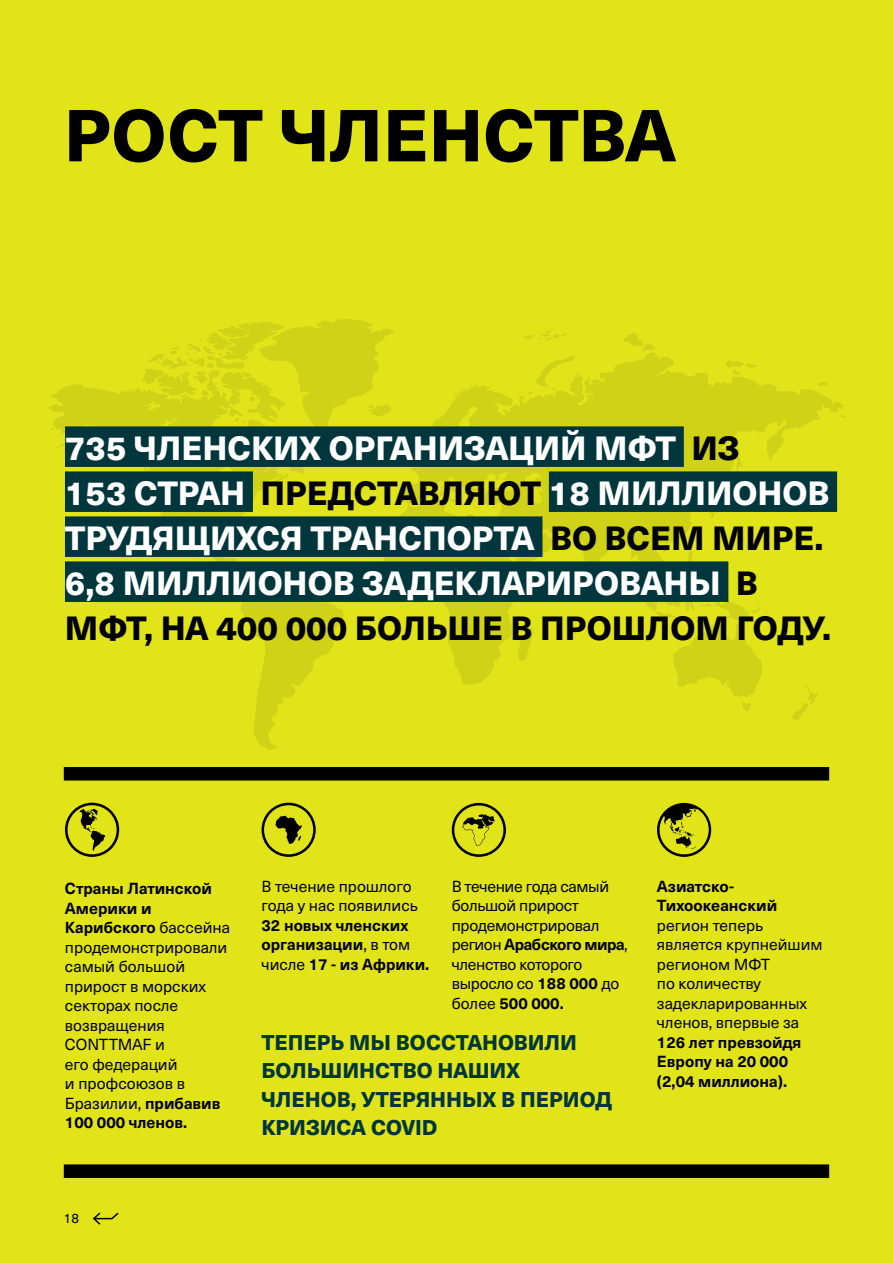
<style>
.page{position:relative;width:893px;height:1263px;background:#e2e41a}
.page>*{position:absolute;margin:0;border:0;box-sizing:border-box;transform-origin:0 0}
.t1{font:800 72px "Neue Haas Unica W1 G";letter-spacing:-.005em;color:#000}
.t2{font:800 33px/45px "Neue Haas Unica W1 G";color:#fff}
.t3{font:800 21px/28.5px "Neue Haas Unica W1 G";color:#00363c}
.t4{font:15.75px/19.5px "Neue Haas Unica W1 G";color:#000}
.t5{font:700 15.75px/19.5px "Neue Haas Unica W1 G";color:#000}
.t6{font:15.75px/19.5px "Neue Haas Unica W1 G";letter-spacing:-.02em;color:#000}
.t7{font:13.5px "Neue Haas Unica W1 G";color:#000}
.s1{color:#000}
.s2{font-weight:700}
.s3{font-weight:400}
</style>
<div class="page">
<svg style="left:93px;top:1212px;width:26px;height:13px"></svg>
<div style="left:64px;top:1164px;width:765px;height:14px;background:#000"></div>
<svg style="left:49px;top:319px;width:797px;height:431px"></svg>
<div style="left:64px;top:767px;width:765px;height:13px;background:#000"></div>
<svg style="left:452px;top:803px;width:54px;height:54px"></svg>
<svg style="left:261px;top:803px;width:55px;height:54px"></svg>
<svg style="left:65px;top:803px;width:54px;height:54px"></svg>
<svg style="left:657px;top:803px;width:54px;height:54px"></svg>
<div style="left:65px;top:426px;width:619px;height:41px;background:#00363c"></div>
<div style="left:65px;top:471px;width:188px;height:41px;background:#00363c"></div>
<div style="left:549px;top:471px;width:288px;height:41px;background:#00363c"></div>
<div style="left:65px;top:516px;width:477px;height:41px;background:#00363c"></div>
<div style="left:65px;top:561px;width:663px;height:41px;background:#00363c"></div>
<h1 class="t1" style="left:64px;top:80px;width:614px">РОСТ ЧЛЕНСТВА</h1>
<h2 class="t2" style="left:65px;top:424px;width:768px">735 ЧЛЕНСКИХ ОРГАНИЗАЦИЙ МФТ <span class="s1">ИЗ<br></span>153 СТРАН <span class="s1">ПРЕДСТАВЛЯЮТ</span> 18 МИЛЛИОНОВ ТРУДЯЩИХСЯ ТРАНСПОРТА <span class="s1">ВО ВСЕМ МИРЕ.<br></span>6,8 МИЛЛИОНОВ ЗАДЕКЛАРИРОВАНЫ <span class="s1">В МФТ, НА 400 000 БОЛЬШЕ В ПРОШЛОМ ГОДУ.</span></h2>
<p class="t4" style="left:65px;top:878px;width:167px"><span class="s2">Страны Латинской<br>Америки и<br>Карибского</span> бассейна продемонстрировали самый большой прирост в морских секторах после возвращения<br>CONTTMAF и<br>его федераций<br>и профсоюзов в<br>Бразилии, <span class="s2">прибавив<br>100 000 членов.</span></p>
<p class="t6" style="left:452px;top:875px;width:178px">В течение года самый большой прирост продемонстрировал регион <span class="s2">Арабского мира</span>, членство которого выросло со <span class="s2">188 000</span> до более <span class="s2">500 000.</span></p>
<p class="t4" style="left:261px;top:875px;width:158px">В течение прошлого года у нас появились</p>
<p class="t5" style="left:261px;top:914px;width:169px">32 новых членских организации<span class="s3">, в том числе</span> 17 - из Африки.</p>
<h3 class="t3" style="left:261px;top:1027px;width:352px">ТЕПЕРЬ МЫ ВОССТАНОВИЛИ<br>БОЛЬШИНСТВО НАШИХ<br>ЧЛЕНОВ, УТЕРЯННЫХ В ПЕРИОД<br>КРИЗИСА COVID</h3>
<p class="t5" style="left:657px;top:875px;width:122px">Азиатско-<br>Тихоокеанский</p>
<p class="t4" style="left:657px;top:914px;width:167px">регион теперь является крупнейшим регионом МФТ<br>по количеству задекларированных членов, впервые за</p>
<p class="t5" style="left:657px;top:1031px;width:146px">126 лет превзойдя<br>Европу на 20 000 (2,04 миллиона).</p>
<p class="t7" style="left:64px;top:1208px;width:17px">18</p>
</div>
